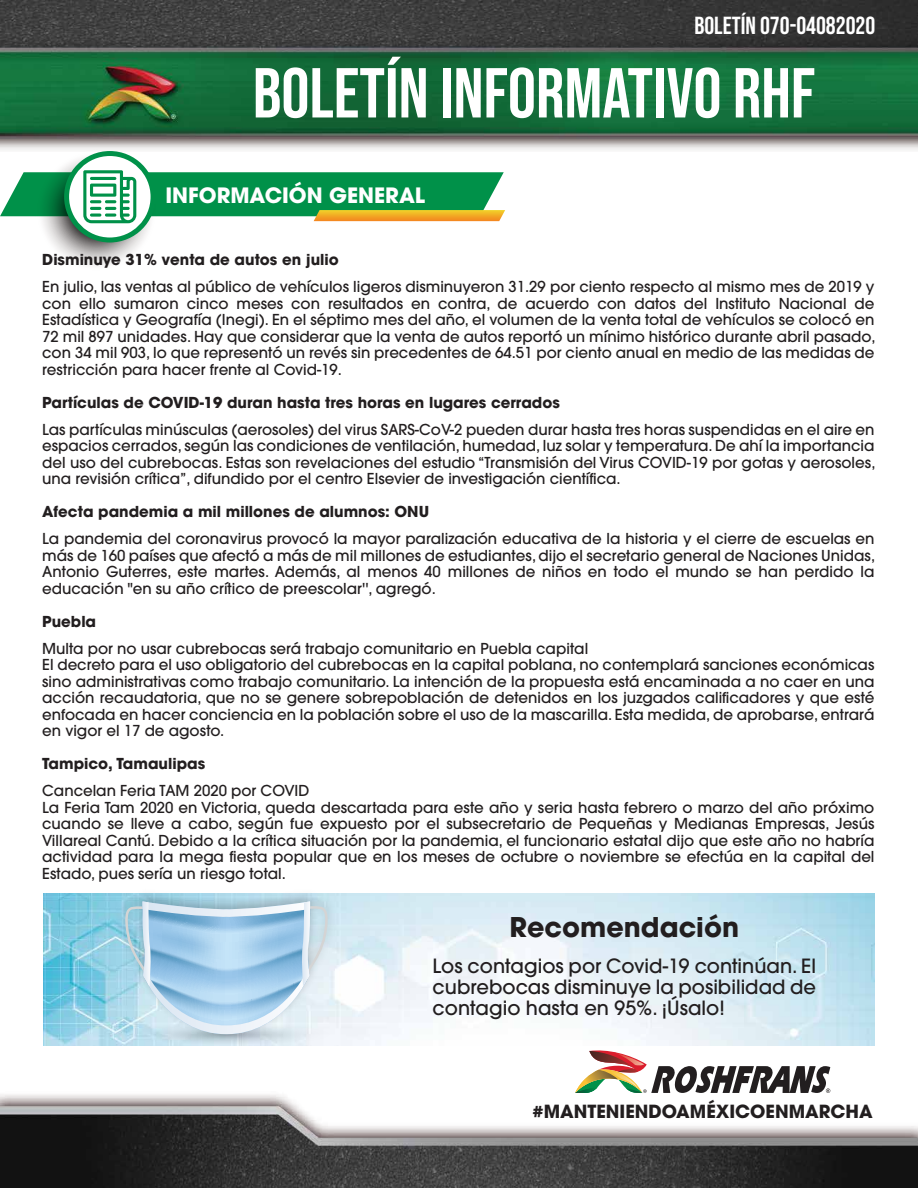
<style>
.page{position:relative;width:918px;height:1188px;background:#fff}
.page>*{position:absolute;margin:0;border:0;box-sizing:border-box;transform-origin:0 0}
.t1{font:70.5px "Bebas Neue";color:#fff}
.t2{font:700 27px "Avant Garde";color:#221e1f}
.t3{font:24.75px "Bebas Neue";color:#fff}
.t4{font:700 21px "Avant Garde";color:#fff}
.t5{font:500 19.5px/21px "Avant Garde";color:#221e1f;text-align:justify}
.t6{font:700 18px "Avant Garde";color:#221e1f}
.t7{font:500 15px/16.5px "Avant Garde";color:#221e1f;text-align:justify}
.t8{font:700 15px "Avant Garde";color:#221e1f}
</style>
<div class="page">
<img style="left:0;top:1094px;width:918px;height:94px">
<img style="left:0;top:0;width:918px;height:151px">
<svg style="left:575px;top:1050px;width:255px;height:43px"></svg>
<svg style="left:35px;top:150px;width:122px;height:121px"></svg>
<div style="left:64px;top:151px;width:92px;height:91px;background:#009149;border-radius:50%"></div>
<div style="left:69px;top:156px;width:82px;height:82px;background:#fff;border-radius:50%"></div>
<svg style="left:0;top:170px;width:505px;height:53px"></svg>
<img style="left:43px;top:893px;width:832px;height:152px">
<svg style="left:120px;top:1024px;width:213px;height:21px"></svg>
<img style="left:112px;top:893px;width:229px;height:150px">
<svg style="left:125px;top:900px;width:203px;height:134px;background:#b2d3e9"></svg>
<h3 class="t3" style="left:694px;top:11px;width:182px">BOLETÍN 070-04082020</h3>
<h1 class="t1" style="left:253px;top:53px;width:564px">BOLETÍN INFORMATIVO RHF</h1>
<h3 class="t4" style="left:165px;top:181px;width:261px">INFORMACIÓN GENERAL</h3>
<p class="t8" style="left:42px;top:250px;width:298px">Disminuye 31% venta de autos en julio</p>
<p class="t7" style="left:42px;top:278px;width:835px">En julio, las ventas al público de vehículos ligeros disminuyeron 31.29 por ciento respecto al mismo mes de 2019 y con ello sumaron cinco meses con resultados en contra, de acuerdo con datos del Instituto Nacional de Estadística y Geografía (Inegi). En el séptimo mes del año, el volumen de la venta total de vehículos se colocó en 72 mil 897 unidades. Hay que considerar que la venta de autos reportó un mínimo histórico durante abril pasado, con 34 mil 903, lo que representó un revés sin precedentes de 64.51 por ciento anual en medio de las medidas de restricción para hacer frente al Covid-19.</p>
<p class="t8" style="left:42px;top:392px;width:519px">Partículas de COVID-19 duran hasta tres horas en lugares cerrados</p>
<p class="t7" style="left:42px;top:421px;width:835px">Las partículas minúsculas (aerosoles) del virus SARS-CoV-2 pueden durar hasta tres horas suspendidas en el aire en espacios cerrados, según las condiciones de ventilación, humedad, luz solar y temperatura. De ahí la importancia del uso del cubrebocas. Estas son revelaciones del estudio “Transmisión del Virus COVID-19 por gotas y aerosoles, una revisión crítica”, difundido por el centro Elsevier de investigación científica.</p>
<p class="t8" style="left:42px;top:502px;width:388px">Afecta pandemia a mil millones de alumnos: ONU</p>
<p class="t7" style="left:42px;top:530px;width:835px">La pandemia del coronavirus provocó la mayor paralización educativa de la historia y el cierre de escuelas en más de 160 países que afectó a más de mil millones de estudiantes, dijo el secretario general de Naciones Unidas, Antonio Guterres, este martes. Además, al menos 40 millones de niños en todo el mundo se han perdido la educación "en su año crítico de preescolar'', agregó.</p>
<p class="t8" style="left:42px;top:611px;width:55px">Puebla</p>
<p class="t7" style="left:42px;top:640px;width:834px;text-align:left">Multa por no usar cubrebocas será trabajo comunitario en Puebla capital<br>El decreto para el uso obligatorio del cubrebocas en la capital poblana, no contemplará sanciones económicas sino administrativas como trabajo comunitario. La intención de la propuesta está encaminada a no caer en una acción recaudatoria, que no se genere sobrepoblación de detenidos en los juzgados calificadores y que esté enfocada en hacer conciencia en la población sobre el uso de la mascarilla. Esta medida, de aprobarse, entrará en vigor el 17 de agosto.</p>
<p class="t8" style="left:42px;top:754px;width:164px">Tampico, Tamaulipas</p>
<p class="t7" style="left:42px;top:782px;width:834px;text-align:left">Cancelan Feria TAM 2020 por COVID<br>La Feria Tam 2020 en Victoria, queda descartada para este año y seria hasta febrero o marzo del año próximo cuando se lleve a cabo, según fue expuesto por el subsecretario de Pequeñas y Medianas Empresas, Jesús Villareal Cantú. Debido a la crítica situación por la pandemia, el funcionario estatal dijo que este año no habría actividad para la mega fiesta popular que en los meses de octubre o noviembre se efectúa en la capital del Estado, pues sería un riesgo total.</p>
<h2 class="t2" style="left:510px;top:909px;width:231px">Recomendación</h2>
<h3 class="t5" style="left:433px;top:955px;width:385px">Los contagios por Covid-19 continúan. El cubrebocas disminuye la posibilidad de contagio hasta en 95%. ¡Úsalo!</h3>
<p class="t6" style="left:533px;top:1100px;width:342px">#MANTENIENDOAMÉXICOENMARCHA</p>
</div>
